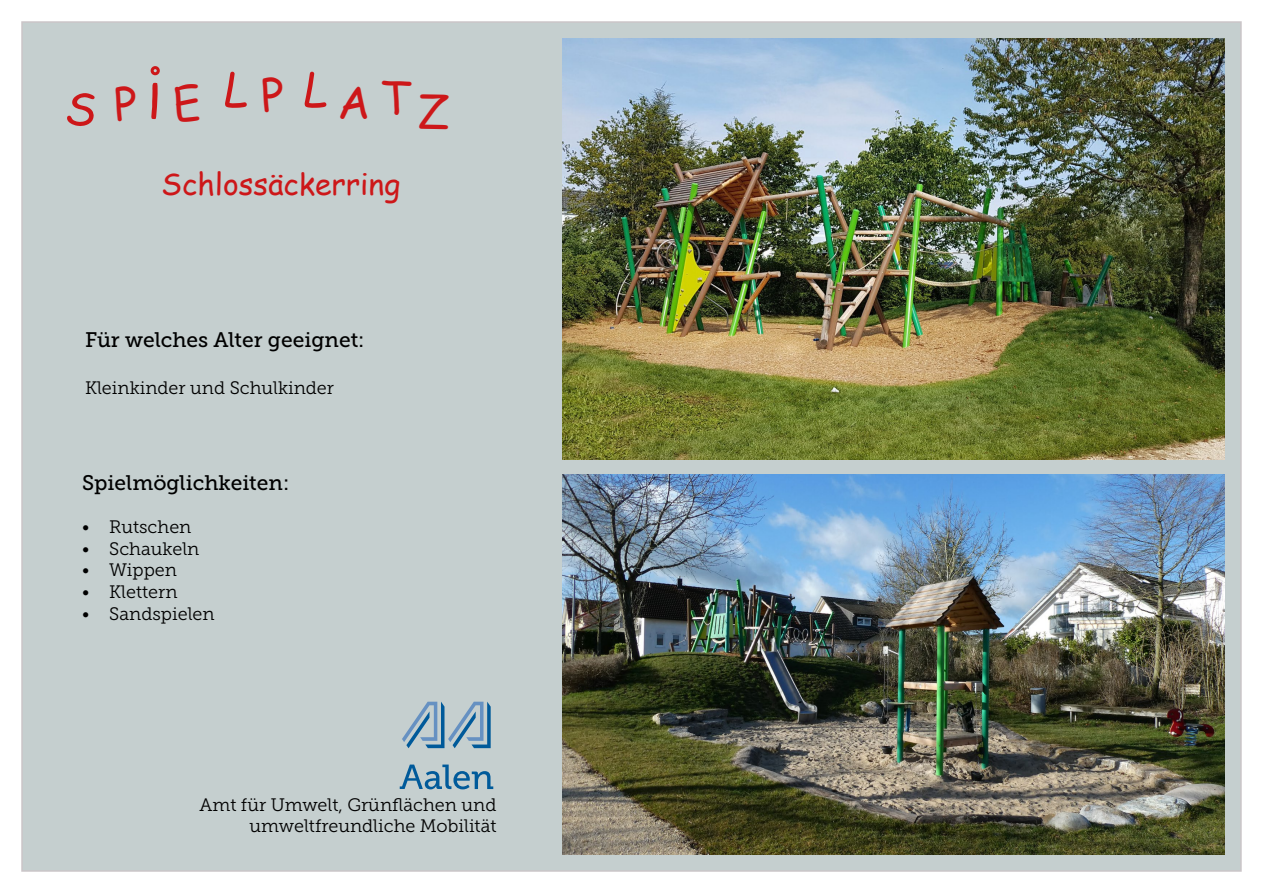
<style>
.page{position:relative;width:1263px;height:893px;background:#fff}
.page>*{position:absolute;margin:0;border:0;box-sizing:border-box;transform-origin:0 0}
.t1{font:45px "Comic Sans MS";color:#cd1719}
.t2{font:30px "Comic Sans MS";color:#cd1719}
.t3{font:21px "Museo Slab 500";color:#000}
.t4{font:18px/21.6px "Museo Slab 300";color:#000;text-align:right}
</style>
<div class="page">
<div style="left:21px;top:21px;width:1221px;height:851px;background:#c5cfcf;border:2px solid #cbc5c8"></div>
<div style="left:151px;top:66px;width:9px;height:9px;border:3px solid #cd1719;border-radius:50%"></div>
<svg style="left:400px;top:764px;width:93px;height:25px"></svg>
<svg style="left:402px;top:702px;width:89px;height:46px"></svg>
<img style="left:563px;top:474px;width:662px;height:381px">
<img style="left:563px;top:38px;width:662px;height:421px">
<svg style="left:151px;top:83px;width:7px;height:37px"></svg>
<h1 class="t1" style="left:337px;top:68px;width:74px">AT</h1>
<h2 class="t2" style="left:161px;top:162px;width:241px">Schlossäckerring</h2>
<p class="t3" style="left:85px;top:328px;width:281px">Für welches Alter geeignet:</p>
<p class="t4" style="left:85px;top:377px;width:251px">Kleinkinder und Schulkinder</p>
<p class="t3" style="left:82px;top:471px;width:209px">Spielmöglichkeiten:</p>
<p class="t4" style="left:82px;top:516px;width:111px">• Rutschen</p>
<p class="t4" style="left:82px;top:538px;width:119px">• Schaukeln</p>
<p class="t4" style="left:82px;top:559px;width:96px">• Wippen</p>
<p class="t4" style="left:82px;top:581px;width:97px">• Klettern</p>
<p class="t4" style="left:82px;top:603px;width:134px">• Sandspielen</p>
<p class="t4" style="left:200px;top:794px;width:298px">Amt für Umwelt, Grünflächen und umweltfreundliche Mobilität</p>
</div>
